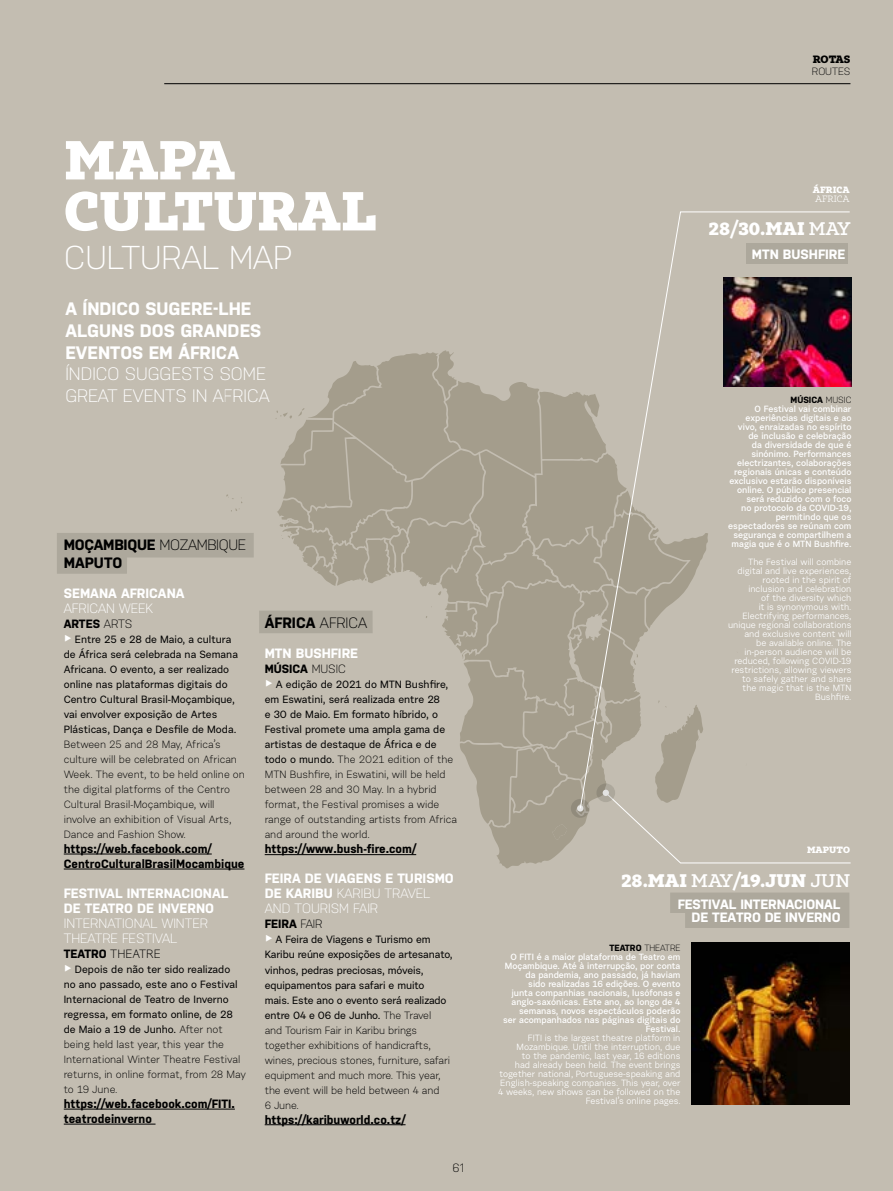
<style>
.page{position:relative;width:893px;height:1191px;background:#c3bdb1}
.page>*{position:absolute;margin:0;border:0;box-sizing:border-box;transform-origin:0 0}
.t1{font:700 54px/51px "Tabac Slab";color:#fff}
.t2{font:300 33px "Nudista";color:#fff}
.t3{font:700 18px/21.8px "Nudista";color:#fff}
.t4{font:300 18px/21.8px "Nudista";color:#fff}
.t5{font:700 18px "Tabac Slab";color:#fff}
.t6{font:700 15px/18px "Nudista";letter-spacing:-.02em;color:#000}
.t7{font:700 15px "Nudista";color:#000}
.t8{font:700 13.5px/15px "Nudista";color:#fff}
.t9{font:300 13.5px/15px "Nudista";color:#fff}
.t10{font:700 12px/15px "Nudista";color:#000}
.t11{font:12px "Urban Grotesk Li Se";color:#000}
.t12{font:300 12px "Nudista";color:#000}
.t13{font:10.5px/15px "Urban Grotesk Me Bl";color:#000}
.t14{font:10.5px/15px "Urban Grotesk Li Se";color:#000}
.t15{font:300 10.5px "Nudista";color:#000}
.t16{font:700 10.5px "Tabac Slab";color:#000}
.t17{font:700 9px/9px "Urban Grotesk Li Se";color:#fff;text-align:right}
.t18{font:9px/9px "Urban Grotesk Re Bo";color:#fff;text-align:right}
.t19{font:300 9px "Nudista";color:#000}
.t20{font:700 9px "Tabac Slab";color:#fff}
.t21{font:700 9px "Nudista";color:#000}
.t22{font:300 9px "Tabac Slab";color:#fff}
.s1{font-weight:300}
.s2{font-family:"Nudista";font-weight:700}
.s3{font-family:"Urban Grotesk Li Se"}
.s4{font-family:"Urban Grotesk Me Bl"}
.s5{font-weight:500}
.s6{font-weight:700}
</style>
<div class="page">
<svg style="left:226px;top:494px;width:17px;height:18px"></svg>
<svg style="left:57px;top:533px;width:197px;height:41px"></svg>
<div style="left:259px;top:610px;width:114px;height:23px;background:#ada89c"></div>
<hr style="left:64px;top:853px;width:148px;height:1px;background:#000">
<hr style="left:64px;top:868px;width:180px;height:1px;background:#000">
<hr style="left:64px;top:1108px;width:171px;height:1px;background:#000">
<hr style="left:64px;top:1123px;width:92px;height:1px;background:#000">
<hr style="left:265px;top:854px;width:151px;height:1px;background:#000">
<hr style="left:265px;top:1124px;width:141px;height:1px;background:#000">
<hr style="left:164px;top:83px;width:686px;height:1px;background:#000">
<div style="left:670px;top:893px;width:179px;height:35px;background:#ada89c"></div>
<img style="left:691px;top:943px;width:158px;height:161px">
<svg style="left:657px;top:211px;width:193px;height:139px"></svg>
<img style="left:723px;top:278px;width:128px;height:72px">
<svg style="left:266px;top:350px;width:585px;height:518px"></svg>
<h1 class="t1" style="left:64px;top:135px;width:315px">MAPA<br>CULTURAL</h1>
<h2 class="t2" style="left:64px;top:234px;width:229px">CULTURAL MAP</h2>
<h3 class="t3" style="left:65px;top:296px;width:197px">A ÍNDICO SUGERE-LHE<br>ALGUNS DOS GRANDES<br>EVENTOS EM ÁFRICA</h3>
<h3 class="t4" style="left:65px;top:362px;width:206px">ÍNDICO SUGGESTS SOME<br>GREAT EVENTS IN AFRICA</h3>
<h3 class="t6" style="left:64px;top:534px;width:184px">MOÇAMBIQUE <span class="s1">MOZAMBIQUE<br></span>MAPUTO</h3>
<p class="t8" style="left:64px;top:584px;width:122px">SEMANA AFRICANA</p>
<p class="t9" style="left:64px;top:599px;width:91px">AFRICAN WEEK</p>
<p class="t10" style="left:64px;top:615px;width:70px">ARTES <span class="s1">ARTS</span></p>
<p class="t13" style="left:64px;top:631px;width:176px;text-indent:11px">Entre 25 e 28 de Maio, a cultura de África será celebrada na Semana Africana. O evento, a ser realizado online nas plataformas digitais do Centro Cultural Brasil-Moçambique, vai envolver exposição de Artes Plásticas, Dança e Desfile de Moda.</p>
<p class="t14" style="left:64px;top:736px;width:183px">Between 25 and 28 May, Africa’s culture will be celebrated on African Week. The event, to be held online on the digital platforms of the Centro Cultural Brasil-Moçambique, will involve an exhibition of Visual Arts, Dance and Fashion Show.</p>
<p class="t10" style="left:64px;top:840px;width:182px">https://web.facebook.com/<br>CentroCulturalBrasilMocambique</p>
<p class="t8" style="left:64px;top:884px;width:166px">FESTIVAL INTERNACIONAL<br>DE TEATRO DE INVERNO</p>
<p class="t9" style="left:64px;top:914px;width:146px">INTERNATIONAL WINTER<br>THEATRE FESTIVAL</p>
<p class="t11" style="left:64px;top:946px;width:98px"><span class="s2">TEATRO</span> THEATRE</p>
<p class="t13" style="left:64px;top:961px;width:175px;text-indent:11px">Depois de não ter sido realizado no ano passado, este ano o Festival Internacional de Teatro de Inverno regressa, em formato online, de 28 de Maio a 19 de Junho. <span class="s3">After not</span></p>
<p class="t14" style="left:64px;top:1036px;width:184px">being held last year, this year the<br>International Winter Theatre Festival returns, in online format, from 28 May to 19 June.</p>
<p class="t10" style="left:64px;top:1095px;width:173px">https://web.facebook.com/FITI. teatrodeinverno</p>
<h3 class="t7" style="left:265px;top:612px;width:104px">ÁFRICA <span class="s1">AFRICA</span></h3>
<p class="t8" style="left:265px;top:645px;width:95px">MTN BUSHFIRE</p>
<p class="t10" style="left:265px;top:660px;width:83px">MÚSICA <span class="s1">MUSIC</span></p>
<p class="t13" style="left:265px;top:677px;width:185px;text-indent:11px">A edição de 2021 do MTN Bushfire, em Eswatini, será realizada entre 28 e 30 de Maio. Em formato híbrido, o Festival promete uma ampla gama de artistas de destaque de África e de</p>
<p class="t14" style="left:265px;top:752px;width:194px"><span class="s4">todo o mundo.</span> The 2021 edition of the MTN Bushfire, in Eswatini, will be held between 28 and 30 May. In a hybrid format, the Festival promises a wide range of outstanding artists from Africa and around the world.</p>
<p class="t10" style="left:265px;top:840px;width:153px">https://www.bush-fire.com/</p>
<p class="t8" style="left:265px;top:870px;width:191px">FEIRA DE VIAGENS E TURISMO<br>DE KARIBU <span class="s1">KARIBU TRAVEL<br>AND TOURISM FAIR</span></p>
<p class="t10" style="left:265px;top:915px;width:59px">FEIRA <span class="s1">FAIR</span></p>
<p class="t13" style="left:265px;top:932px;width:189px;text-indent:11px">A Feira de Viagens e Turismo em Karibu reúne exposições de artesanato, vinhos, pedras preciosas, móveis, equipamentos para safari e muito<br>mais. Este ano o evento será realizado entre 04 e 06 de Junho. <span class="s3">The Travel</span></p>
<p class="t14" style="left:265px;top:1022px;width:187px">and Tourism Fair in Karibu brings together exhibitions of handicrafts, wines, precious stones, furniture, safari equipment and much more. This year, the event will be held between 4 and<br>6 June.</p>
<p class="t10" style="left:265px;top:1110px;width:142px">https://karibuworld.co.tz/</p>
<p class="t12" style="left:453px;top:1159px;width:13px">61</p>
<p class="t16" style="left:811px;top:52px;width:41px">ROLAR</p>
<p class="t15" style="left:815px;top:64px;width:37px">TAXIING</p>
<p class="t16" style="left:813px;top:52px;width:39px">ROTAS</p>
<p class="t15" style="left:812px;top:64px;width:40px">ROUTES</p>
<p class="t20" style="left:813px;top:184px;width:38px">ÁFRICA</p>
<p class="t22" style="left:815px;top:194px;width:36px">AFRICA</p>
<h3 class="t5" style="left:709px;top:218px;width:143px">28/30.MAI <span class="s5">MAY</span></h3>
<p class="t8" style="left:752px;top:246px;width:95px">MTN BUSHFIRE</p>
<p class="t21" style="left:790px;top:393px;width:62px">MÚSICA <span class="s1">MUSIC</span></p>
<p class="t17" style="left:728px;top:404px;width:125px">O Festival vai combinar experiências digitais e ao vivo, enraizadas no espírito de inclusão e celebração<br>da diversidade de que é sinónimo. Performances electrizantes, colaborações regionais únicas e conteúdo exclusivo estarão disponíveis online. O público presencial será reduzido com o foco<br>no protocolo da COVID-19, permitindo que os espectadores se reúnam com segurança e compartilhem a magia que é o MTN Bushfire.</p>
<p class="t18" style="left:728px;top:557px;width:125px">The Festival will combine digital and live experiences, rooted in the spirit of inclusion and celebration<br>of the diversity which<br>it is synonymous with.<br>Electrifying performances, unique regional collaborations and exclusive content will<br>be available online. The in-person audience will be reduced, following COVID-19 restrictions, allowing viewers to safely gather and share the magic that is the MTN<br>Bushfire.</p>
<p class="t20" style="left:807px;top:844px;width:44px">MAPUTO</p>
<h3 class="t5" style="left:621px;top:869px;width:230px">28.MAI <span class="s5">MAY</span>/19.JUN <span class="s5">JUN</span></h3>
<p class="t8" style="left:678px;top:896px;width:164px;line-height:13.5px;text-align:right">FESTIVAL INTERNACIONAL<br>DE TEATRO DE INVERNO</p>
<p class="t19" style="left:609px;top:941px;width:73px"><span class="s6">TEATRO</span> THEATRE</p>
<p class="t17" style="left:503px;top:952px;width:179px">O FITI é a maior plataforma de Teatro em Moçambique. Até à interrupção, por conta da pandemia, ano passado, já haviam<br>sido realizadas 16 edições. O evento<br>junta companhias nacionais, lusófonas e anglo-saxónicas. Este ano, ao longo de 4 semanas, novos espectáculos poderão<br>ser acompanhados nas páginas digitais do Festival.</p>
<p class="t18" style="left:498px;top:1033px;width:184px">FITI is the largest theatre platform in Mozambique. Until the interruption, due<br>to the pandemic, last year, 16 editions<br>had already been held. The event brings together national, Portuguese-speaking and English-speaking companies. This year, over 4 weeks, new shows can be followed on the Festival’s online pages.</p>
</div>
